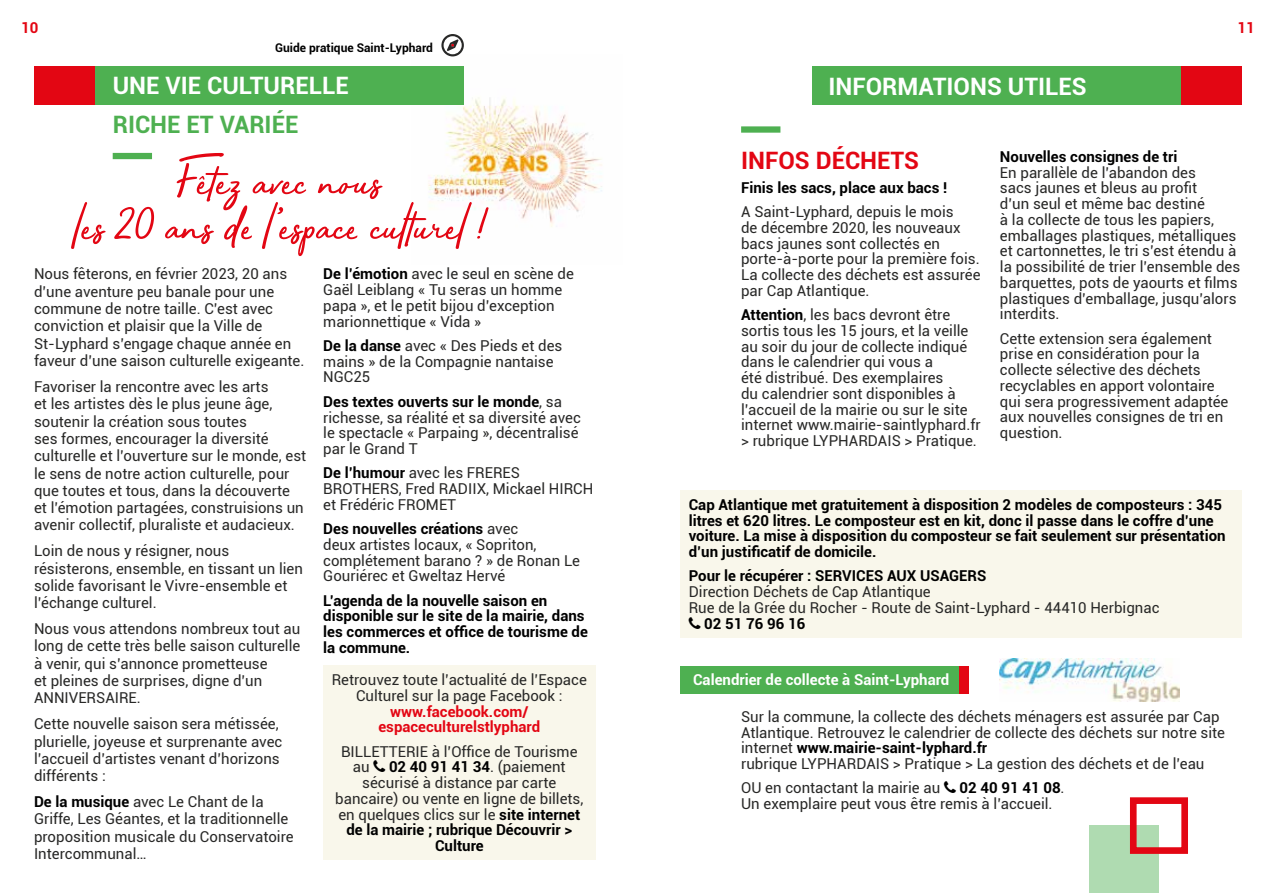
<style>
.page{position:relative;width:1276px;height:893px;background:#fff}
.page>*{position:absolute;margin:0;border:0;box-sizing:border-box;transform-origin:0 0}
.t1{font:54px/45px "Bahagia";color:#e30613;text-align:center}
.t2{font:700 24px "Roboto";color:#fff}
.t3{font:700 24px "Roboto";color:#4eb051}
.t4{font:700 24px "Roboto";color:#e30613}
.t5{font:15px/15.8px "Roboto";color:#282827}
.t6{font:700 15px/15.8px "Roboto";color:#000}
.t7{font:700 15px/15.8px "Roboto";color:#e30613;text-align:center}
.t8{font:700 15px "Roboto";color:#fff}
.t9{font:700 12px "Roboto";color:#000}
.s1{font-weight:700;color:#000}
.s2{font-weight:400;color:#282827}
</style>
<div class="page">
<img style="left:428px;top:56px;width:174px;height:171px">
<div style="left:741px;top:126px;width:39px;height:7px;background:#4eb051"></div>
<div style="left:113px;top:153px;width:39px;height:6px;background:#4eb051"></div>
<div style="left:680px;top:666px;width:288px;height:27px;background:#4eb051"></div>
<div style="left:959px;top:666px;width:9px;height:27px;background:#e30613"></div>
<div style="left:1090px;top:826px;width:69px;height:67px;background:#afdbb1"></div>
<div style="left:1130px;top:797px;width:58px;height:57px;border:7px solid #e30613"></div>
<img style="left:1000px;top:658px;width:179px;height:43px">
<div style="left:680px;top:490px;width:562px;height:147px;background:#f9f7eb"></div>
<div style="left:812px;top:67px;width:430px;height:38px;background:#4eb051"></div>
<div style="left:1181px;top:67px;width:61px;height:38px;background:#e30613"></div>
<div style="left:34px;top:66px;width:430px;height:39px;background:#4eb051"></div>
<div style="left:34px;top:66px;width:61px;height:39px;background:#e30613"></div>
<div style="left:323px;top:665px;width:272px;height:195px;background:#f9f7eb"></div>
<svg style="left:441px;top:34px;width:23px;height:22px"></svg>
<p class="t7" style="left:21px;top:19px;width:19px">10</p>
<p class="t7" style="left:1237px;top:19px;width:19px">11</p>
<p class="t9" style="left:275px;top:39px;width:159px">Guide pratique Saint-Lyphard</p>
<h2 class="t2" style="left:113px;top:69px;width:238px">UNE VIE CULTURELLE</h2>
<h2 class="t2" style="left:828px;top:69px;width:260px">INFORMATIONS UTILES</h2>
<h2 class="t3" style="left:113px;top:107px;width:187px">RICHE ET VARIÉE</h2>
<h1 class="t1" style="left:73px;top:152px;width:413px">Fêtez avec nous<br>les 20 ans de l’espace culturel !</h1>
<p class="t5" style="left:34px;top:265px;width:272px;line-height:17.4px">Nous fêterons, en février 2023, 20 ans d’une aventure peu banale pour une commune de notre taille. C’est avec conviction et plaisir que la Ville de St-Lyphard s’engage chaque année en faveur d’une saison culturelle exigeante.</p>
<p class="t5" style="left:34px;top:377px;width:274px;line-height:17.2px">Favoriser la rencontre avec les arts<br>et les artistes dès le plus jeune âge, soutenir la création sous toutes<br>ses formes, encourager la diversité culturelle et l’ouverture sur le monde, est le sens de notre action culturelle, pour que toutes et tous, dans la découverte et l’émotion partagées, construisions un avenir collectif, pluraliste et audacieux.</p>
<p class="t5" style="left:34px;top:542px;width:270px;line-height:17.4px">Loin de nous y résigner, nous résisterons, ensemble, en tissant un lien solide favorisant le Vivre-ensemble et l’échange culturel.</p>
<p class="t5" style="left:34px;top:619px;width:268px;line-height:17.4px">Nous vous attendons nombreux tout au long de cette très belle saison culturelle à venir, qui s’annonce prometteuse<br>et pleines de surprises, digne d’un ANNIVERSAIRE.</p>
<p class="t5" style="left:34px;top:715px;width:250px;line-height:17.2px">Cette nouvelle saison sera métissée, plurielle, joyeuse et surprenante avec l’accueil d’artistes venant d’horizons différents :</p>
<p class="t5" style="left:34px;top:792px;width:261px;line-height:17.2px"><span class="s1">De la musique</span> avec Le Chant de la<br>Griffe, Les Géantes, et la traditionnelle proposition musicale du Conservatoire<br>Intercommunal…</p>
<h2 class="t4" style="left:741px;top:143px;width:179px">INFOS DÉCHETS</h2>
<p class="t6" style="left:741px;top:179px;width:208px">Finis les sacs, place aux bacs !</p>
<p class="t5" style="left:741px;top:203px;width:241px">A Saint-Lyphard, depuis le mois<br>de décembre 2020, les nouveaux bacs jaunes sont collectés en porte‑à‑ porte pour la première fois.<br>La collecte des déchets est assurée par Cap Atlantique.</p>
<p class="t5" style="left:741px;top:306px;width:241px"><span class="s1">Attention</span>, les bacs devront être sortis tous les 15 jours, et la veille au soir du jour de collecte indiqué dans le calendrier qui vous a<br>été distribué. Des exemplaires<br>du calendrier sont disponibles à l’accueil de la mairie ou sur le site internet www.mairie-saintlyphard.fr &gt; rubrique LYPHARDAIS &gt; Pratique.</p>
<p class="t6" style="left:1000px;top:148px;width:179px">Nouvelles consignes de tri</p>
<p class="t5" style="left:1000px;top:164px;width:242px">En parallèle de l’abandon des<br>sacs jaunes et bleus au profit<br>d’un seul et même bac destiné<br>à la collecte de tous les papiers, emballages plastiques, métalliques et cartonnettes, le tri s’est étendu à la possibilité de trier l’ensemble des barquettes, pots de yaourts et films plastiques d’emballage, jusqu’alors interdits.</p>
<p class="t5" style="left:1000px;top:330px;width:230px">Cette extension sera également prise en considération pour la collecte sélective des déchets recyclables en apport volontaire qui sera progressivement adaptée aux nouvelles consignes de tri en question.</p>
<p class="t5" style="left:323px;top:266px;width:252px"><span class="s1">De l’émotion</span> avec le seul en scène de<br>Gaël Leiblang « Tu seras un homme papa », et le petit bijou d’exception marionnettique « Vida »</p>
<p class="t5" style="left:323px;top:337px;width:241px"><span class="s1">De la danse</span> avec « Des Pieds et des mains » de la Compagnie nantaise<br>NGC25</p>
<p class="t5" style="left:323px;top:393px;width:259px"><span class="s1">Des textes ouverts sur le monde</span>, sa richesse, sa réalité et sa diversité avec le spectacle « Parpaing », décentralisé par le Grand T</p>
<p class="t5" style="left:323px;top:464px;width:271px"><span class="s1">De l’humour</span> avec les FRERES<br>BROTHERS, Fred RADIIX, Mickael HIRCH et Frédéric FROMET</p>
<p class="t5" style="left:323px;top:520px;width:258px"><span class="s1">Des nouvelles créations</span> avec<br>deux artistes locaux, « Sopriton, complétement barano ? » de Ronan Le<br>Gouriérec et Gweltaz Hervé</p>
<p class="t6" style="left:323px;top:592px;width:266px">L’agenda de la nouvelle saison en disponible sur le site de la mairie, dans les commerces et office de tourisme de la commune.</p>
<p class="t5" style="left:332px;top:671px;width:257px;text-align:center">Retrouvez toute l’actualité de l’Espace<br>Culturel sur la page Facebook :</p>
<p class="t7" style="left:378px;top:703px;width:163px">www.facebook.com/ espaceculturelstlyphard</p>
<p class="t5" style="left:353px;top:743px;width:226px;text-indent:-12px">BILLETTERIE à l’Office de Tourisme au</p>
<p class="t6" style="left:689px;top:496px;width:538px">Cap Atlantique met gratuitement à disposition 2 modèles de composteurs : 345 litres et 620 litres. Le composteur est en kit, donc il passe dans le coffre d’une voiture. La mise à disposition du composteur se fait seulement sur présentation d’un justificatif de domicile.</p>
<p class="t6" style="left:689px;top:567px;width:299px">Pour le récupérer : SERVICES AUX USAGERS</p>
<p class="t5" style="left:689px;top:583px;width:472px">Direction Déchets de Cap Atlantique<br>Rue de la Grée du Rocher - Route de Saint-Lyphard - 44410 Herbignac</p>
<p class="t6" style="left:704px;top:615px;width:103px">02 51 76 96 16</p>
<p class="t8" style="left:693px;top:669px;width:258px">Calendrier de collecte à Saint-Lyphard</p>
<p class="t5" style="left:741px;top:708px;width:485px">Sur la commune, la collecte des déchets ménagers est assurée par Cap Atlantique. Retrouvez le calendrier de collecte des déchets sur notre site internet <span class="s1">www.mairie-saint-lyphard.fr<br></span>rubrique LYPHARDAIS &gt; Pratique &gt; La gestion des déchets et de l’eau</p>
<p class="t5" style="left:741px;top:779px;width:201px">OU en contactant la mairie au</p>
<p class="t6" style="left:389px;top:759px;width:178px">02 40 91 41 34<span class="s2">. (paiement</span></p>
<p class="t5" style="left:362px;top:774px;width:196px">sécurisé à distance par carte</p>
<p class="t5" style="left:335px;top:790px;width:250px">bancaire) ou vente en ligne de billets,</p>
<p class="t5" style="left:338px;top:806px;width:243px">en quelques clics sur le <span class="s1">site internet</span></p>
<p class="t6" style="left:346px;top:822px;width:227px">de la mairie ; rubrique Découvrir &gt;</p>
<p class="t6" style="left:435px;top:837px;width:50px">Culture</p>
<p class="t5" style="left:741px;top:779px;width:325px;text-indent:218px"><span class="s1">02 40 91 41 08</span>.<br>Un exemplaire peut vous être remis à l’accueil.</p>
</div>
